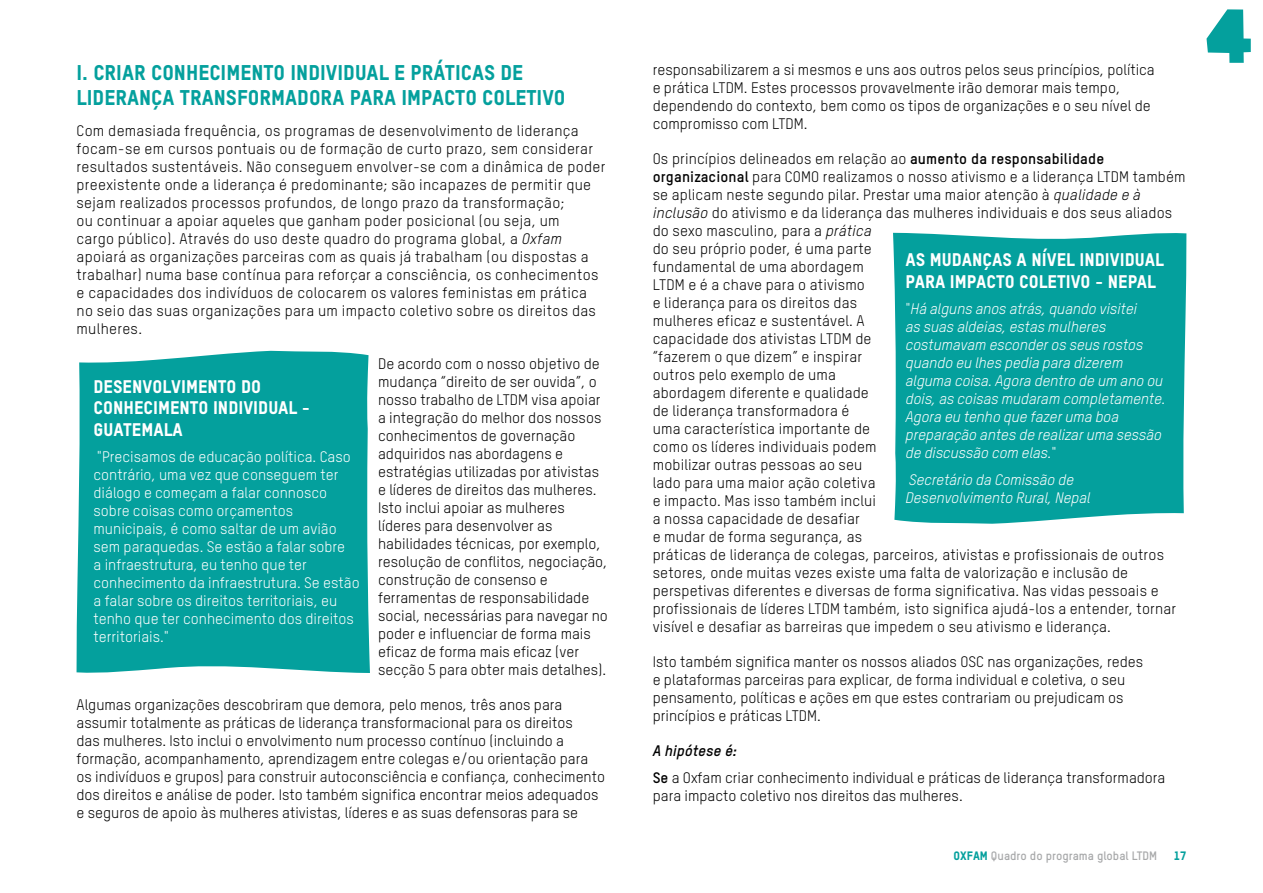
<style>
.page{position:relative;width:1263px;height:893px;background:#fff}
.page>*{position:absolute;margin:0;border:0;box-sizing:border-box;transform-origin:0 0}
.t1{font:75px "Oxfam Global Headline";color:#04a09d}
.t2{font:21px/25.2px "Oxfam TSTARPRO Headline";color:#04a09d}
.t3{font:18px/21.6px "Oxfam TSTARPRO Headline";color:#fff}
.t4{font:15px/18px "Oxfam TSTARPRO";letter-spacing:.01em;color:#000101}
.t5{font:15px/18px "Oxfam TSTARPRO";color:#fff}
.t6{font:italic 15px/18px "Oxfam TSTARPRO";letter-spacing:-.01em;color:#fff}
.t7{font:700 12px "Oxfam TSTARPRO";color:#a8a9aa}
.t8{font:12px "Oxfam TSTARPRO Headline";color:#04a09d}
.s1{font-style:italic}
.s2{font-weight:700}
.s3{font-weight:700;font-style:italic}
.s4{font-style:normal}
.s5{font-family:"Oxfam TSTARPRO Headline";font-weight:400;color:#04a09d}
</style>
<div class="page">
<div style="left:77px;top:350px;width:293px;height:323px;background:#04a09d"></div>
<div style="left:893px;top:232px;width:293px;height:292px;background:#04a09d"></div>
<h2 class="t2" style="left:77px;top:58px;width:490px">I. CRIAR CONHECIMENTO INDIVIDUAL E PRÁTICAS DE<br>LIDERANÇA TRANSFORMADORA PARA IMPACTO COLETIVO</h2>
<p class="t4" style="left:77px;top:120px;width:530px">Com demasiada frequência, os programas de desenvolvimento de liderança focam-se em cursos pontuais ou de formação de curto prazo, sem considerar resultados sustentáveis. Não conseguem envolver-se com a dinâmica de poder preexistente onde a liderança é predominante; são incapazes de permitir que sejam realizados processos profundos, de longo prazo da transformação;<br>ou continuar a apoiar aqueles que ganham poder posicional (ou seja, um<br>cargo público). Através do uso deste quadro do programa global, a <span class="s1">Oxfam </span>apoiará as organizações parceiras com as quais já trabalham (ou dispostas a trabalhar) numa base contínua para reforçar a consciência, os conhecimentos e capacidades dos indivíduos de colocarem os valores feministas em prática no seio das suas organizações para um impacto coletivo sobre os direitos das mulheres.</p>
<p class="t4" style="left:378px;top:353px;width:231px">De acordo com o nosso objetivo de mudança “direito de ser ouvida”, o nosso trabalho de LTDM visa apoiar a integração do melhor dos nossos conhecimentos de governação adquiridos nas abordagens e estratégias utilizadas por ativistas e líderes de direitos das mulheres.<br>Isto inclui apoiar as mulheres líderes para desenvolver as habilidades técnicas, por exemplo, resolução de conflitos, negociação, construção de consenso e ferramentas de responsabilidade social, necessárias para navegar no poder e influenciar de forma mais eficaz de forma mais eficaz (ver secção 5 para obter mais detalhes).</p>
<p class="t4" style="left:77px;top:694px;width:530px">Algumas organizações descobriram que demora, pelo menos, três anos para assumir totalmente as práticas de liderança transformacional para os direitos<br>das mulheres. Isto inclui o envolvimento num processo contínuo (incluindo a formação, acompanhamento, aprendizagem entre colegas e/ou orientação para os indivíduos e grupos) para construir autoconsciência e confiança, conhecimento dos direitos e análise de poder. Isto também significa encontrar meios adequados e seguros de apoio às mulheres ativistas, líderes e as suas defensoras para se</p>
<p class="t3" style="left:94px;top:374px;width:218px">DESENVOLVIMENTO DO<br>CONHECIMENTO INDIVIDUAL -<br>GUATEMALA</p>
<p class="t5" style="left:94px;top:447px;width:268px">"Precisamos de educação política. Caso contrário, uma vez que conseguem ter diálogo e começam a falar connosco sobre coisas como orçamentos municipais, é como saltar de um avião sem paraquedas. Se estão a falar sobre<br>a infraestrutura, eu tenho que ter conhecimento da infraestrutura. Se estão a falar sobre os direitos territoriais, eu tenho que ter conhecimento dos direitos territoriais."</p>
<p class="t4" style="left:653px;top:60px;width:504px">responsabilizarem a si mesmos e uns aos outros pelos seus princípios, política e prática LTDM. Estes processos provavelmente irão demorar mais tempo, dependendo do contexto, bem como os tipos de organizações e o seu nível de compromisso com LTDM.</p>
<p class="t4" style="left:653px;top:149px;width:534px">Os princípios delineados em relação ao <span class="s2">aumento da responsabilidade organizacional</span> para COMO realizamos o nosso ativismo e a liderança LTDM também se aplicam neste segundo pilar. Prestar uma maior atenção à <span class="s1">qualidade e à inclusão</span> do ativismo e da liderança das mulheres individuais e dos seus aliados do sexo masculino, para a <span class="s1">prática<br></span>do seu próprio poder, é uma parte<br>fundamental de uma abordagem<br>LTDM e é a chave para o ativismo<br>e liderança para os direitos das<br>mulheres eficaz e sustentável. A<br>capacidade dos ativistas LTDM de<br>“fazerem o que dizem” e inspirar<br>outros pelo exemplo de uma<br>abordagem diferente e qualidade<br>de liderança transformadora é<br>uma característica importante de<br>como os líderes individuais podem<br>mobilizar outras pessoas ao seu<br>lado para uma maior ação coletiva<br>e impacto. Mas isso também inclui<br>a nossa capacidade de desafiar<br>e mudar de forma segurança, as<br>práticas de liderança de colegas, parceiros, ativistas e profissionais de outros setores, onde muitas vezes existe uma falta de valorização e inclusão de perspetivas diferentes e diversas de forma significativa. Nas vidas pessoais e profissionais de líderes LTDM também, isto significa ajudá-los a entender, tornar visível e desafiar as barreiras que impedem o seu ativismo e liderança.</p>
<p class="t4" style="left:653px;top:652px;width:492px">Isto também significa manter os nossos aliados OSC nas organizações, redes e plataformas parceiras para explicar, de forma individual e coletiva, o seu pensamento, políticas e ações em que estes contrariam ou prejudicam os princípios e práticas LTDM.</p>
<p class="t4" style="left:653px;top:737px;width:514px;line-height:26.5px"><span class="s3">A hipótese é:<br></span><span class="s2">Se</span> a Oxfam criar conhecimento individual e práticas de liderança transformadora</p>
<p class="t4" style="left:653px;top:785px;width:311px">para impacto coletivo nos direitos das mulheres.</p>
<p class="t3" style="left:905px;top:247px;width:260px">AS MUDANÇAS A NÍVEL INDIVIDUAL<br>PARA IMPACTO COLETIVO - NEPAL</p>
<p class="t6" style="left:905px;top:299px;width:262px"><span class="s4">"</span>Há alguns anos atrás, quando visitei<br>as suas aldeias, estas mulheres costumavam esconder os seus rostos quando eu lhes pedia para dizerem alguma coisa. Agora dentro de um ano ou dois, as coisas mudaram completamente.<br>Agora eu tenho que fazer uma boa preparação antes de realizar uma sessão de discussão com elas.<span class="s4">"</span></p>
<p class="t6" style="left:905px;top:469px;width:186px">Secretário da Comissão de<br>Desenvolvimento Rural, Nepal</p>
<p class="t7" style="left:954px;top:846px;width:205px"><span class="s5">OXFAM</span> Quadro do programa global LTDM</p>
<p class="t8" style="left:1174px;top:846px;width:14px">17</p>
<h1 class="t1" style="left:1204px;top:-27px;width:51px">4</h1>
</div>
